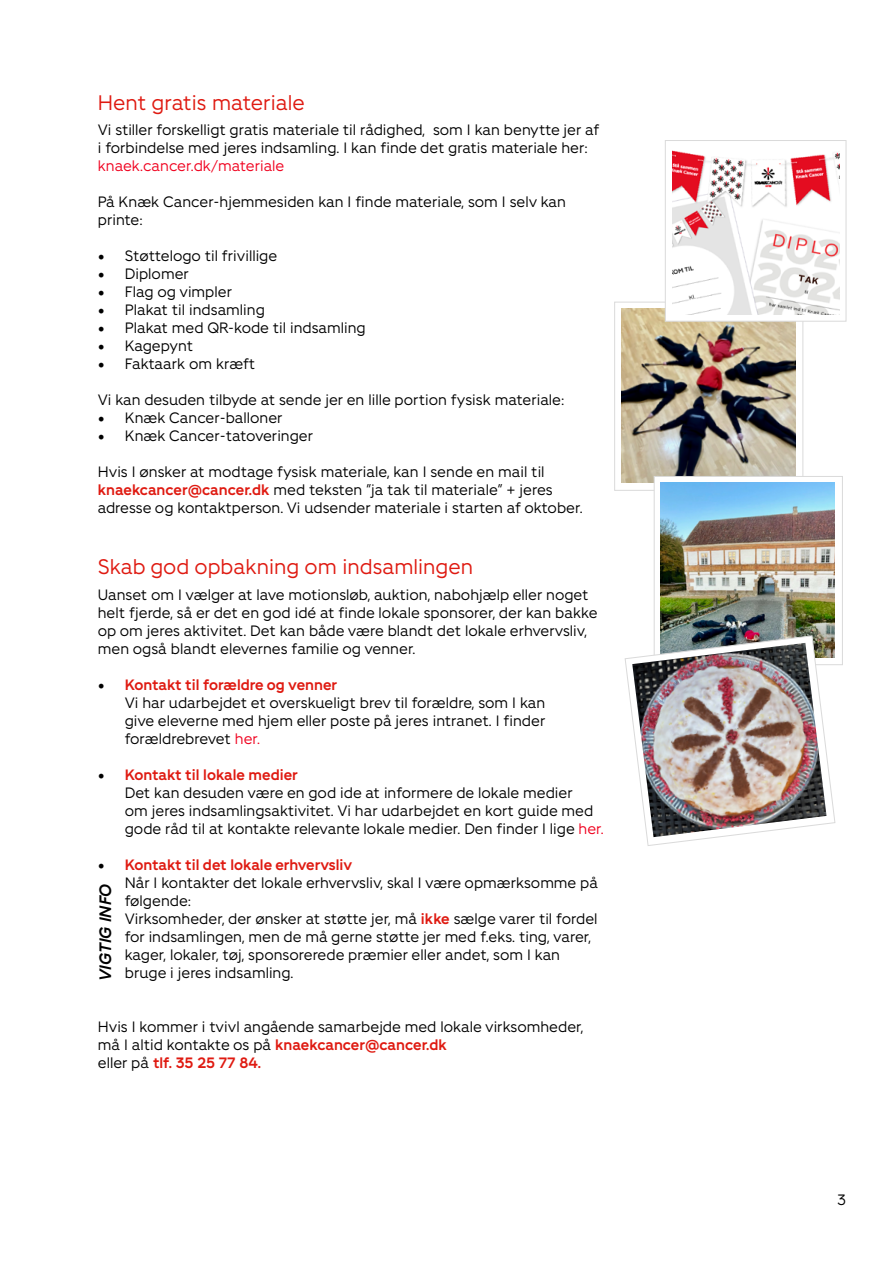
<style>
.page{position:relative;width:893px;height:1263px;background:#fff}
.page>*{position:absolute;margin:0;border:0;box-sizing:border-box;transform-origin:0 0}
.t1{font:21px "Fighter";color:#df1a11}
.t2{font:italic 700 16.5px "Fighter";color:#000}
.t3{font:15px/18px "Fighter";color:#000}
.t4{font:15px "Fighter";color:#f0001e}
.s1{font-family:"Minion Pro";font-size:18px}
.s2{font-weight:700;color:#df1a11}
.s3{color:#f0001e}
</style>
<div class="page">
<div style="left:614px;top:302px;width:189px;height:188px;background:#fff;border:1px solid #dadada"></div>
<img style="left:621px;top:308px;width:174px;height:175px">
<div style="left:654px;top:476px;width:189px;height:189px;background:#fff;border:1px solid #dadada"></div>
<img style="left:661px;top:483px;width:174px;height:152px">
<svg style="left:625px;top:635px;width:210px;height:211px"></svg>
<img style="left:632px;top:643px;width:194px;height:194px">
<div style="left:665px;top:140px;width:181px;height:181px;background:#fff;border:1px solid #dadada"></div>
<img style="left:672px;top:150px;width:167px;height:165px">
<h1 class="t1" style="left:98px;top:88px;width:209px">Hent gratis materiale</h1>
<p class="t3" style="left:98px;top:120px;width:503px">Vi stiller forskelligt gratis materiale til rådighed, som I kan benytte jer af i forbindelse med jeres indsamling. I kan finde det gratis materiale her:</p>
<p class="t4" style="left:98px;top:155px;width:188px">knaek.cancer.dk/materiale</p>
<p class="t3" style="left:98px;top:192px;width:470px">På Knæk Cancer-hjemmesiden kan I finde materiale, som I selv kan printe:</p>
<p class="t3" style="left:98px;top:246px;width:181px"><span class="s1">•</span> Støttelogo til frivillige</p>
<p class="t3" style="left:98px;top:264px;width:93px"><span class="s1">•</span> Diplomer</p>
<p class="t3" style="left:98px;top:282px;width:136px"><span class="s1">•</span> Flag og vimpler</p>
<p class="t3" style="left:98px;top:300px;width:169px"><span class="s1">•</span> Plakat til indsamling</p>
<p class="t3" style="left:98px;top:318px;width:270px"><span class="s1">•</span> Plakat med QR-kode til indsamling</p>
<p class="t3" style="left:98px;top:336px;width:97px"><span class="s1">•</span> Kagepynt</p>
<p class="t3" style="left:98px;top:354px;width:159px"><span class="s1">•</span> Faktaark om kræft</p>
<p class="t3" style="left:98px;top:390px;width:468px">Vi kan desuden tilbyde at sende jer en lille portion fysisk materiale:</p>
<p class="t3" style="left:98px;top:408px;width:186px"><span class="s1">•</span> Knæk Cancer-balloner</p>
<p class="t3" style="left:98px;top:426px;width:217px"><span class="s1">•</span> Knæk Cancer-tatoveringer</p>
<p class="t3" style="left:98px;top:462px;width:486px">Hvis I ønsker at modtage fysisk materiale, kan I sende en mail til <span class="s2">knaekcancer@cancer.dk</span> med teksten ”ja tak til materiale” + jeres adresse og kontaktperson. Vi udsender materiale i starten af oktober.</p>
<h1 class="t1" style="left:98px;top:552px;width:377px">Skab god opbakning om indsamlingen</h1>
<p class="t3" style="left:98px;top:585px;width:501px">Uanset om I vælger at lave motionsløb, auktion, nabohjælp eller noget helt fjerde, så er det en god idé at finde lokale sponsorer, der kan bakke op om jeres aktivitet. Det kan både være blandt det lokale erhvervsliv, men også blandt elevernes familie og venner.</p>
<p class="t3" style="left:125px;top:675px;width:422px;text-indent:-27px"><span class="s1">•</span> <span class="s2">Kontakt til forældre og venner<br></span>Vi har udarbejdet et overskueligt brev til forældre, som I kan give eleverne med hjem eller poste på jeres intranet. I finder forældrebrevet <span class="s3">her.</span></p>
<p class="t3" style="left:125px;top:765px;width:480px;text-indent:-27px"><span class="s1">•</span> <span class="s2">Kontakt til lokale medier<br></span>Det kan desuden være en god ide at informere de lokale medier<br>om jeres indsamlingsaktivitet. Vi har udarbejdet en kort guide med gode råd til at kontakte relevante lokale medier. Den finder I lige <span class="s3">her.</span></p>
<p class="t3" style="left:125px;top:855px;width:475px;text-indent:-27px"><span class="s1">•</span> <span class="s2">Kontakt til det lokale erhvervsliv<br></span>Når I kontakter det lokale erhvervsliv, skal I være opmærksomme på følgende:<br>Virksomheder, der ønsker at støtte jer, må <span class="s2">ikke</span> sælge varer til fordel for indsamlingen, men de må gerne støtte jer med f.eks. ting, varer, kager, lokaler, tøj, sponsorerede præmier eller andet, som I kan bruge i jeres indsamling.</p>
<p class="t3" style="left:98px;top:1017px;width:487px">Hvis I kommer i tvivl angående samarbejde med lokale virksomheder, må I altid kontakte os på <span class="s2">knaekcancer@cancer.dk<br></span>eller på <span class="s2">tlf. 35 25 77 84.</span></p>
<p class="t2" style="left:94px;top:981px;width:98px;rotate:-90deg">VIGTIG INFO</p>
<p class="t3" style="left:837px;top:1189px;width:10px">3</p>
</div>
